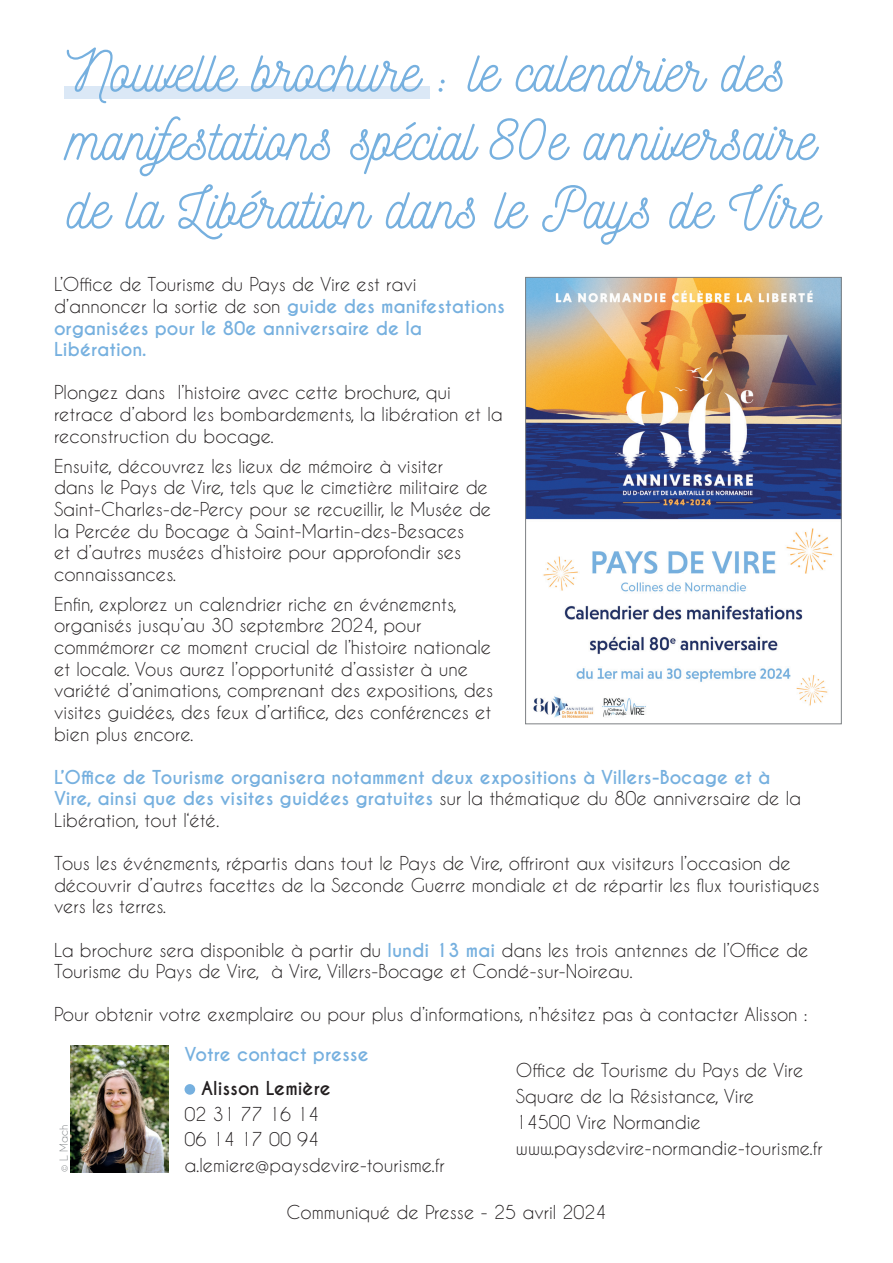
<style>
.page{position:relative;width:893px;height:1263px;background:#fff}
.page>*{position:absolute;margin:0;border:0;box-sizing:border-box;transform-origin:0 0}
.t1{font:57px/68.4px "Nickainley";color:#76b0df}
.t2{font:18px/21.6px "Caviar Dreams";color:#231f20}
.t3{font:700 18px/21.6px "Caviar Dreams";color:#76b0df}
.t4{font:700 18px "Caviar Dreams";color:#231f20}
.t5{font:10.5px "Caviar Dreams";color:#7d8184}
.s1{font-weight:400;color:#231f20}
.s2{font-weight:700;color:#76b0df}
</style>
<div class="page">
<div style="left:65px;top:86px;width:365px;height:12px;background:#dbe8f6"></div>
<div style="left:185px;top:1084px;width:10px;height:11px;background:#76b0df;border-radius:50%"></div>
<img style="left:70px;top:1046px;width:98px;height:126px">
<img style="left:527px;top:279px;width:312px;height:439px">
<div style="left:525px;top:277px;width:316px;height:447px;border:1px solid #7d8184"></div>
<h1 class="t1" style="left:67px;top:37px;width:754px">Nouvelle brochure : le calendrier des manifestations spécial 80e anniversaire de la Libération dans le Pays de Vire</h1>
<p class="t3" style="left:54px;top:274px;width:452px"><span class="s1">L’Office de Tourisme du Pays de Vire est ravi d’annoncer la sortie de son</span> guide des manifestations organisées pour le 80e anniversaire de la Libération.</p>
<p class="t2" style="left:54px;top:381px;width:450px">Plongez dans l’histoire avec cette brochure, qui retrace d’abord les bombardements, la libération et la reconstruction du bocage.</p>
<p class="t2" style="left:54px;top:455px;width:439px">Ensuite, découvrez les lieux de mémoire à visiter<br>dans le Pays de Vire, tels que le cimetière militaire de Saint-Charles-de-Percy pour se recueillir, le Musée de la Percée du Bocage à Saint-Martin-des-Besaces<br>et d’autres musées d’histoire pour approfondir ses connaissances.</p>
<p class="t2" style="left:54px;top:593px;width:441px">Enfin, explorez un calendrier riche en événements, organisés jusqu’au 30 septembre 2024, pour commémorer ce moment crucial de l’histoire nationale et locale. Vous aurez l’opportunité d’assister à une variété d’animations, comprenant des expositions, des visites guidées, des feux d’artifice, des conférences et bien plus encore.</p>
<p class="t3" style="left:54px;top:767px;width:748px">L’Office de Tourisme organisera notamment deux expositions à Villers-Bocage et à<br>Vire, ainsi que des visites guidées gratuites <span class="s1">sur la thématique du 80e anniversaire de la<br>Libération, tout l‘été.</span></p>
<p class="t2" style="left:54px;top:852px;width:767px">Tous les événements, répartis dans tout le Pays de Vire, offriront aux visiteurs l’occasion de découvrir d’autres facettes de la Seconde Guerre mondiale et de répartir les flux touristiques vers les terres.</p>
<p class="t2" style="left:54px;top:938px;width:756px">La brochure sera disponible à partir du <span class="s2">lundi 13 mai</span> dans les trois antennes de l’Office de<br>Tourisme du Pays de Vire, à Vire, Villers-Bocage et Condé-sur-Noireau.</p>
<p class="t2" style="left:54px;top:1003px;width:755px">Pour obtenir votre exemplaire ou pour plus d’informations, n’hésitez pas à contacter Alisson :</p>
<p class="t5" style="left:57px;top:1172px;width:49px;rotate:-90deg">© L. Mach</p>
<p class="t3" style="left:185px;top:1043px;width:186px">Votre contact presse</p>
<p class="t4" style="left:201px;top:1077px;width:131px">Alisson Lemière</p>
<p class="t2" style="left:185px;top:1100px;width:136px;line-height:25.8px">02 31 77 16 14<br>06 14 17 00 94</p>
<p class="t2" style="left:185px;top:1154px;width:262px">a.lemiere@paysdevire-tourisme.fr</p>
<p class="t2" style="left:516px;top:1057px;width:308px;line-height:25.8px">Office de Tourisme du Pays de Vire<br>Square de la Résistance, Vire<br>14500 Vire Normandie www.paysdevire-normandie-tourisme.fr</p>
<p class="t2" style="left:286px;top:1200px;width:321px">Communiqué de Presse - 25 avril 2024</p>
</div>
